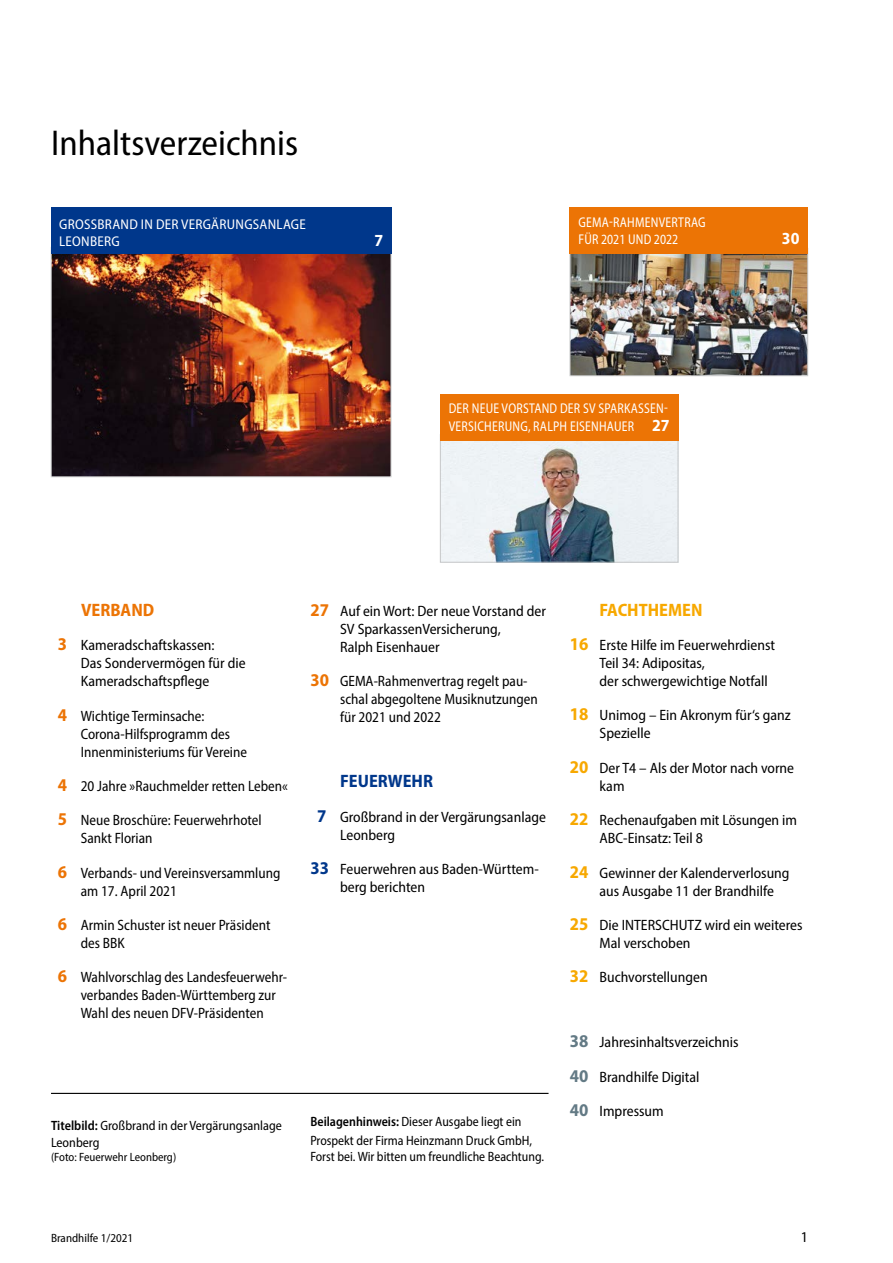
<style>
.page{position:relative;width:893px;height:1263px;background:#fff}
.page>*{position:absolute;margin:0;border:0;box-sizing:border-box;transform-origin:0 0}
.t1{font:semi-condensed 36px "Myriad Pro";color:#000}
.t2{font:700 semi-condensed 18px "Myriad Pro";color:#f7a800}
.t3{font:700 semi-condensed 18px "Myriad Pro";color:#00378b}
.t4{font:700 semi-condensed 18px "Myriad Pro";color:#ec7405}
.t5{font:700 semi-condensed 16.95px "Myriad Pro";color:#fff}
.t6{font:semi-condensed 15px/18px "Myriad Pro";color:#000}
.t7{font:semi-condensed 15px/18px "Myriad Pro";color:#000;scale:.96 1}
.t8{font:semi-condensed 14.1px/17.7px "Myriad Pro";letter-spacing:.02em;color:#fff;scale:.9 1}
.t9{font:semi-condensed 14.1px/17.7px "Myriad Pro";letter-spacing:.02em;color:#fff}
.t10{font:semi-condensed 13.5px/18.3px "Myriad Pro";color:#000;scale:.96 1}
.t11{font:semi-condensed 13.5px/16.2px "Myriad Pro";color:#000}
.t12{font:semi-condensed 12px "Myriad Pro";color:#000}
.s1{font-weight:700;font-size:16.95px}
.s2{font-weight:700;font-size:18px;color:#ec7405}
.s3{font-weight:700;font-size:18px;color:#00378b}
.s4{font-weight:600}
.s5{font-weight:700;font-size:18px;color:#f7a800}
.s6{font-weight:700;font-size:18px;color:#637a85}
</style>
<div class="page">
<hr style="left:51px;top:1093px;width:498px;height:1px;background:#000">
<img style="left:53px;top:254px;width:336px;height:221px">
<div style="left:51px;top:247px;width:340px;height:230px;border:1px solid #c6c7c8"></div>
<div style="left:51px;top:207px;width:340px;height:47px;background:#00378b"></div>
<img style="left:442px;top:441px;width:234px;height:119px">
<div style="left:440px;top:434px;width:238px;height:128px;border:1px solid #c6c7c8"></div>
<div style="left:440px;top:394px;width:238px;height:47px;background:#ec7405"></div>
<img style="left:572px;top:254px;width:234px;height:120px">
<div style="left:570px;top:248px;width:238px;height:128px;border:1px solid #c6c7c8"></div>
<div style="left:570px;top:207px;width:238px;height:47px;background:#ec7405"></div>
<h1 class="t1" style="left:51px;top:120px;width:249px">Inhaltsverzeichnis</h1>
<p class="t9" style="left:59px;top:215px;width:248px">GROSSBRAND IN DER VERGÄRUNGSANLAGE<br>LEONBERG</p>
<p class="t5" style="left:374px;top:230px;width:10px">7</p>
<p class="t8" style="left:578px;top:213px;width:143px">GEMA-RAHMENVERTRAG<br>FÜR 2021 UND 2022</p>
<p class="t8" style="left:449px;top:399px;width:247px">DER NEUE VORSTAND DER SV SPARKASSEN-<br>VERSICHERUNG, RALPH EISENHAUER <span class="s1">27</span></p>
<p class="t5" style="left:782px;top:228px;width:19px">30</p>
<p class="t4" style="left:81px;top:598px;width:75px">VERBAND</p>
<p class="t6" style="left:81px;top:636px;width:166px;text-indent:-23px"><span class="s2">3</span> Kameradschaftskassen:<br>Das Sondervermögen für die<br>Kameradschaftspflege</p>
<p class="t7" style="left:81px;top:706px;width:175px;text-indent:-23px"><span class="s2">4</span> Wichtige Terminsache:<br>Corona-Hilfsprogramm des<br>Innenministeriums für Vereine</p>
<p class="t7" style="left:58px;top:777px;width:241px"><span class="s2">4</span> 20 Jahre »Rauchmelder retten Leben«</p>
<p class="t7" style="left:81px;top:811px;width:190px;text-indent:-23px"><span class="s2">5</span> Neue Broschüre: Feuerwehrhotel<br>Sankt Florian</p>
<p class="t7" style="left:81px;top:863px;width:209px;text-indent:-23px"><span class="s2">6</span> Verbands- und Vereinsversammlung am 17. April 2021</p>
<p class="t7" style="left:81px;top:916px;width:199px;text-indent:-23px"><span class="s2">6</span> Armin Schuster ist neuer Präsident des BBK</p>
<p class="t7" style="left:81px;top:968px;width:217px;text-indent:-23px"><span class="s2">6</span> Wahlvorschlag des Landesfeuerwehr&shy;verbandes Baden-Württemberg zur<br>Wahl des neuen DFV-Präsidenten</p>
<p class="t6" style="left:340px;top:601px;width:207px;text-indent:-30px"><span class="s2">27</span> Auf ein Wort: Der neue Vorstand der<br>SV SparkassenVersicherung,<br>Ralph Eisenhauer</p>
<p class="t7" style="left:340px;top:672px;width:207px;text-indent:-30px"><span class="s2">30</span> GEMA-Rahmenvertrag regelt pau&shy;schal abgegoltene Musiknutzungen für 2021 und 2022</p>
<p class="t3" style="left:340px;top:770px;width:94px">FEUERWEHR</p>
<p class="t6" style="left:340px;top:807px;width:207px;text-indent:-23px"><span class="s3">7</span> Großbrand in der Vergärungsanlage<br>Leonberg</p>
<p class="t6" style="left:340px;top:860px;width:200px;text-indent:-30px"><span class="s3">33</span> Feuerwehren aus Baden-Württem&shy;berg berichten</p>
<p class="t11" style="left:51px;top:1117px;width:232px"><span class="s4">Titelbild:</span> Großbrand in der Vergärungsanlage<br>Leonberg</p>
<p class="t12" style="left:51px;top:1149px;width:127px">(Foto: Feuerwehr Leonberg)</p>
<p class="t10" style="left:310px;top:1112px;width:233px"><span class="s4">Beilagenhinweis:</span> Dieser Ausgabe liegt ein<br>Prospekt der Firma Heinzmann Druck GmbH,</p>
<p class="t10" style="left:310px;top:1147px;width:245px">Forst bei. Wir bitten um freundliche Beachtung.</p>
<p class="t2" style="left:600px;top:598px;width:104px">FACHTHEMEN</p>
<p class="t6" style="left:600px;top:636px;width:177px;text-indent:-30px"><span class="s5">16</span> Erste Hilfe im Feuerwehrdienst<br>Teil 34: Adipositas,<br>der schwergewichtige Notfall</p>
<p class="t6" style="left:600px;top:706px;width:193px;text-indent:-30px"><span class="s5">18</span> Unimog – Ein Akronym für‘s ganz<br>Spezielle</p>
<p class="t6" style="left:600px;top:759px;width:196px;text-indent:-30px"><span class="s5">20</span> Der T4 – Als der Motor nach vorne kam</p>
<p class="t6" style="left:600px;top:811px;width:199px;text-indent:-30px"><span class="s5">22</span> Rechenaufgaben mit Lösungen im<br>ABC-Einsatz: Teil 8</p>
<p class="t6" style="left:600px;top:863px;width:191px;text-indent:-30px"><span class="s5">24</span> Gewinner der Kalenderverlosung aus Ausgabe 11 der Brandhilfe</p>
<p class="t6" style="left:600px;top:916px;width:204px;text-indent:-30px"><span class="s5">25</span> Die INTERSCHUTZ wird ein weiteres<br>Mal verschoben</p>
<p class="t6" style="left:570px;top:968px;width:139px"><span class="s5">32</span> Buchvorstellungen</p>
<p class="t6" style="left:570px;top:1033px;width:170px"><span class="s6">38</span> Jahresinhaltsverzeichnis</p>
<p class="t6" style="left:570px;top:1067px;width:131px"><span class="s6">40</span> Brandhilfe Digital</p>
<p class="t6" style="left:570px;top:1102px;width:95px"><span class="s6">40</span> Impressum</p>
<p class="t12" style="left:51px;top:1230px;width:84px">Brandhilfe 1/2021</p>
<p class="t6" style="left:801px;top:1227px;width:9px">1</p>
</div>
